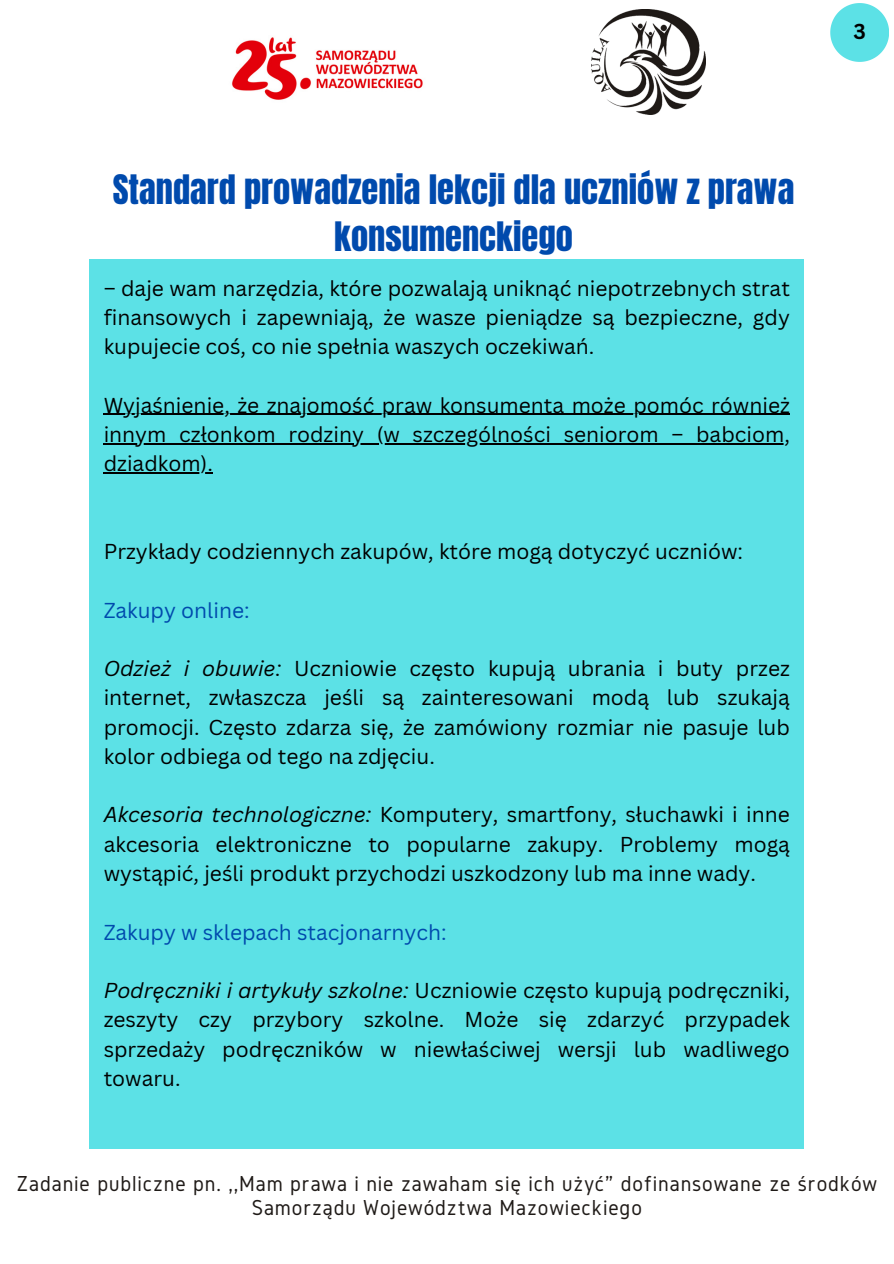
<style>
.page{position:relative;width:894px;height:1264px;background:#fff}
.page>*{position:absolute;margin:0;border:0;box-sizing:border-box;transform-origin:0 0}
.t1{font:34.5px/47.2px "Anton";color:#004aad;text-align:center}
.t2{font:22.5px/23.7px "Gidole";letter-spacing:.04em;color:#1f1a17;text-align:center}
.t3{font:21px/29.2px "Canva Sans";color:#000;text-align:justify}
.t4{font:21px "Canva Sans";color:#004aad}
.t5{font:700 21px "Canva Sans";color:#000}
.s1{font-style:italic}
</style>
<div class="page">
<img style="left:231px;top:37px;width:192px;height:63px">
<img style="left:591px;top:9px;width:114px;height:105px">
<div style="left:89px;top:259px;width:715px;height:889px;background:#5ce1e6"></div>
<svg style="left:830px;top:3px;width:58px;height:59px"></svg>
<hr style="left:104px;top:414px;width:685px;height:1px;background:#000">
<hr style="left:104px;top:443px;width:685px;height:1px;background:#000">
<hr style="left:104px;top:472px;width:109px;height:1px;background:#000">
<p class="t1" style="left:113px;top:166px;width:683px">Standard prowadzenia lekcji dla uczniów z prawa konsumenckiego</p>
<p class="t3" style="left:104px;top:273px;width:687px">– daje wam narzędzia, które pozwalają uniknąć niepotrzebnych strat finansowych i zapewniają, że wasze pieniądze są bezpieczne, gdy kupujecie coś, co nie spełnia waszych oczekiwań.</p>
<h1 class="t3" style="left:104px;top:390px;width:687px">Wyjaśnienie, że znajomość praw konsumenta może pomóc również</h1>
<p class="t3" style="left:104px;top:419px;width:687px">innym członkom rodziny (w szczególności seniorom – babciom,</p>
<p class="t3" style="left:104px;top:448px;width:111px">dziadkom).</p>
<p class="t3" style="left:104px;top:536px;width:640px">Przykłady codziennych zakupów, które mogą dotyczyć uczniów:</p>
<p class="t4" style="left:104px;top:595px;width:147px">Zakupy online:</p>
<p class="t3" style="left:104px;top:653px;width:687px"><span class="s1">Odzież i obuwie:</span> Uczniowie często kupują ubrania i buty przez internet, zwłaszcza jeśli są zainteresowani modą lub szukają promocji. Często zdarza się, że zamówiony rozmiar nie pasuje lub kolor odbiega od tego na zdjęciu.</p>
<p class="t3" style="left:104px;top:799px;width:687px"><span class="s1">Akcesoria technologiczne:</span> Komputery, smartfony, słuchawki i inne akcesoria elektroniczne to popularne zakupy. Problemy mogą wystąpić, jeśli produkt przychodzi uszkodzony lub ma inne wady.</p>
<p class="t4" style="left:104px;top:917px;width:344px">Zakupy w sklepach stacjonarnych:</p>
<p class="t3" style="left:104px;top:975px;width:687px"><span class="s1">Podręczniki i artykuły szkolne:</span> Uczniowie często kupują podręczniki, zeszyty czy przybory szkolne. Może się zdarzyć przypadek sprzedaży podręczników w niewłaściwej wersji lub wadliwego towaru.</p>
<p class="t5" style="left:853px;top:17px;width:14px">3</p>
<p class="t2" style="left:16px;top:1171px;width:861px">Zadanie publiczne pn. ,,Mam prawa i nie zawaham się ich użyć” dofinansowane ze środków<br>Samorządu Województwa Mazowieckiego</p>
</div>
